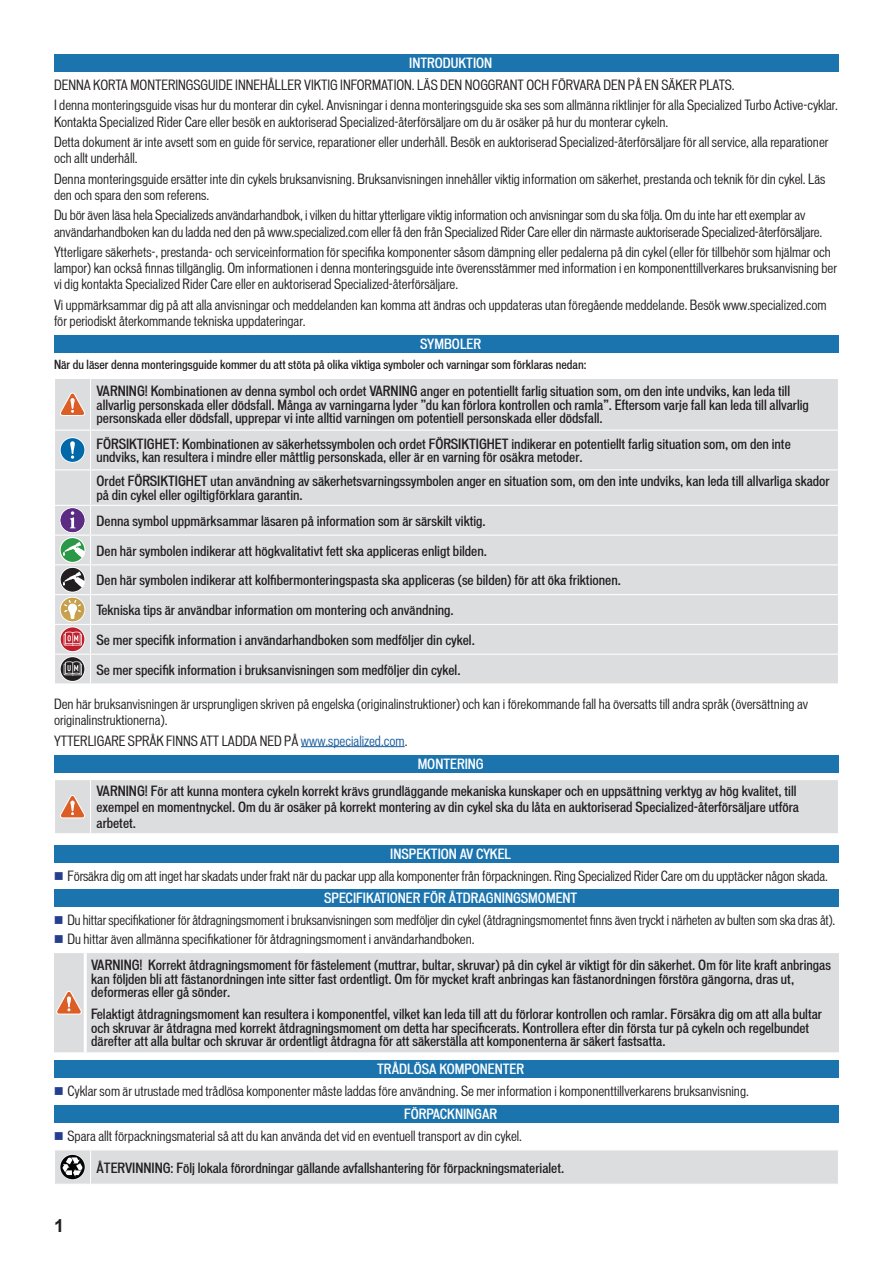
<style>
.page{position:relative;width:893px;height:1263px;background:#fff}
.page>*{position:absolute;margin:0;border:0;box-sizing:border-box;transform-origin:0 0}
.t1{font:700 18px "Arial";color:#231f20}
.t2{font:condensed 13.5px/20.4px "Vonnes";color:#231f20}
.t3{font:500 condensed 13.5px/13.5px "Vonnes";color:#231f20}
.t4{font:500 condensed 13.5px "Vonnes";color:#fff}
.t5{font:500 condensed 12px "Vonnes";color:#231f20}
.s1{color:#175d9e}
</style>
<div class="page">
<div style="left:54px;top:54px;width:785px;height:18px;background:#1b74ae"></div>
<div style="left:54px;top:335px;width:785px;height:18px;background:#1b74ae"></div>
<hr style="left:301px;top:746px;width:104px;height:1px;background:#175d9e">
<div style="left:54px;top:755px;width:785px;height:18px;background:#1b74ae"></div>
<div style="left:54px;top:845px;width:785px;height:18px;background:#1b74ae"></div>
<div style="left:54px;top:889px;width:785px;height:18px;background:#1b74ae"></div>
<div style="left:54px;top:1060px;width:785px;height:17px;background:#1b74ae"></div>
<div style="left:54px;top:1105px;width:785px;height:18px;background:#1b74ae"></div>
<div style="left:55px;top:379px;width:783px;height:304px;background:#dcdddf"></div>
<hr style="left:90px;top:379px;width:1px;height:51px;background:#fff">
<hr style="left:54px;top:430px;width:37px;height:1px;background:#fff">
<hr style="left:91px;top:430px;width:748px;height:1px;background:#fff">
<hr style="left:90px;top:431px;width:1px;height:38px;background:#fff">
<hr style="left:54px;top:469px;width:37px;height:1px;background:#fff">
<hr style="left:91px;top:469px;width:748px;height:1px;background:#fff">
<hr style="left:90px;top:470px;width:1px;height:35px;background:#fff">
<hr style="left:54px;top:505px;width:37px;height:1px;background:#fff">
<hr style="left:91px;top:505px;width:748px;height:1px;background:#fff">
<hr style="left:54px;top:535px;width:37px;height:1px;background:#fff">
<hr style="left:91px;top:535px;width:748px;height:1px;background:#fff">
<hr style="left:54px;top:564px;width:37px;height:1px;background:#fff">
<hr style="left:91px;top:564px;width:748px;height:1px;background:#fff">
<hr style="left:54px;top:594px;width:37px;height:1px;background:#fff">
<hr style="left:91px;top:594px;width:748px;height:1px;background:#fff">
<hr style="left:54px;top:624px;width:37px;height:1px;background:#fff">
<hr style="left:91px;top:624px;width:748px;height:1px;background:#fff">
<hr style="left:54px;top:654px;width:37px;height:1px;background:#fff">
<hr style="left:91px;top:654px;width:748px;height:1px;background:#fff">
<svg style="left:90px;top:506px;width:1px;height:177px"></svg>
<svg style="left:60px;top:392px;width:25px;height:24px"></svg>
<svg style="left:60px;top:437px;width:25px;height:26px"></svg>
<div style="left:61px;top:438px;width:23px;height:24px;background:#0168aa;border-radius:50%"></div>
<svg style="left:70px;top:441px;width:5px;height:18px"></svg>
<svg style="left:60px;top:507px;width:25px;height:26px"></svg>
<div style="left:61px;top:508px;width:23px;height:24px;background:#5c2c84;border-radius:50%"></div>
<svg style="left:70px;top:511px;width:6px;height:17px"></svg>
<svg style="left:60px;top:537px;width:25px;height:26px"></svg>
<svg style="left:61px;top:538px;width:23px;height:24px"></svg>
<svg style="left:60px;top:567px;width:25px;height:25px"></svg>
<svg style="left:61px;top:568px;width:23px;height:24px"></svg>
<svg style="left:60px;top:597px;width:25px;height:25px"></svg>
<div style="left:61px;top:598px;width:23px;height:23px;background:#c7a04e;border-radius:12px"></div>
<svg style="left:64px;top:600px;width:17px;height:19px"></svg>
<svg style="left:60px;top:626px;width:25px;height:26px"></svg>
<svg style="left:61px;top:627px;width:23px;height:24px"></svg>
<svg style="left:64px;top:631px;width:18px;height:15px"></svg>
<svg style="left:60px;top:656px;width:25px;height:26px"></svg>
<svg style="left:61px;top:657px;width:23px;height:24px"></svg>
<svg style="left:64px;top:661px;width:18px;height:15px"></svg>
<div style="left:55px;top:780px;width:783px;height:53px;background:#dcdddf"></div>
<div style="left:54px;top:953px;width:785px;height:99px;background:#dcdddf"></div>
<hr style="left:84px;top:953px;width:3px;height:99px;background:#fff">
<svg style="left:56px;top:991px;width:26px;height:23px"></svg>
<svg style="left:55px;top:1150px;width:783px;height:34px;background:#dadbdd"></svg>
<p class="t4" style="left:409px;top:55px;width:85px">INTRODUKTION</p>
<p class="t2" style="left:54px;top:74px;width:786px">DENNA KORTA MONTERINGSGUIDE INNEHÅLLER VIKTIG INFORMATION. LÄS DEN NOGGRANT OCH FÖRVARA DEN PÅ EN SÄKER PLATS.<br>I denna monteringsguide visas hur du monterar din cykel. Anvisningar i denna monteringsguide ska ses som allmänna riktlinjer för alla Specialized Turbo Active-cyklar.</p>
<p class="t2" style="left:54px;top:111px;width:776px">Kontakta Specialized Rider Care eller besök en auktoriserad Specialized-återförsäljare om du är osäker på hur du monterar cykeln.<br>Detta dokument är inte avsett som en guide för service, reparationer eller underhåll. Besök en auktoriserad Specialized-återförsäljare för all service, alla reparationer</p>
<p class="t2" style="left:54px;top:148px;width:773px">och allt underhåll.<br>Denna monteringsguide ersätter inte din cykels bruksanvisning. Bruksanvisningen innehåller viktig information om säkerhet, prestanda och teknik för din cykel. Läs</p>
<p class="t2" style="left:54px;top:184px;width:753px">den och spara den som referens.<br>Du bör även läsa hela Specializeds användarhandbok, i vilken du hittar ytterligare viktig information och anvisningar som du ska följa. Om du inte har ett exemplar av</p>
<p class="t2" style="left:54px;top:221px;width:778px">användarhandboken kan du ladda ned den på www.specialized.com eller få den från Specialized Rider Care eller din närmaste auktoriserade Specialized-återförsäljare.<br>Ytterligare säkerhets-, prestanda- och serviceinformation för specifika komponenter såsom dämpning eller pedalerna på din cykel (eller för tillbehör som hjälmar och</p>
<p class="t2" style="left:54px;top:260px;width:784px;line-height:16.2px">lampor) kan också finnas tillgänglig. Om informationen i denna monteringsguide inte överensstämmer med information i en komponenttillverkares bruksanvisning ber vi dig kontakta Specialized Rider Care eller en auktoriserad Specialized-återförsäljare.</p>
<p class="t2" style="left:54px;top:297px;width:774px;line-height:16.2px">Vi uppmärksammar dig på att alla anvisningar och meddelanden kan komma att ändras och uppdateras utan föregående meddelande. Besök www.specialized.com för periodiskt återkommande tekniska uppdateringar.</p>
<p class="t4" style="left:420px;top:336px;width:62px">SYMBOLER</p>
<p class="t5" style="left:54px;top:357px;width:534px">När du läser denna monteringsguide kommer du att stöta på olika viktiga symboler och varningar som förklaras nedan:</p>
<p class="t3" style="left:97px;top:384px;width:714px">VARNING! Kombinationen av denna symbol och ordet VARNING anger en potentiellt farlig situation som, om den inte undviks, kan leda till allvarlig personskada eller dödsfall. Många av varningarna lyder ”du kan förlora kontrollen och ramla”. Eftersom varje fall kan leda till allvarlig personskada eller dödsfall, upprepar vi inte alltid varningen om potentiell personskada eller dödsfall.</p>
<p class="t3" style="left:97px;top:437px;width:696px">FÖRSIKTIGHET: Kombinationen av säkerhetssymbolen och ordet FÖRSIKTIGHET indikerar en potentiellt farlig situation som, om den inte undviks, kan resultera i mindre eller måttlig personskada, eller är en varning för osäkra metoder.</p>
<p class="t3" style="left:97px;top:474px;width:735px">Ordet FÖRSIKTIGHET utan användning av säkerhetsvarningssymbolen anger en situation som, om den inte undviks, kan leda till allvarliga skador på din cykel eller ogiltigförklara garantin.</p>
<p class="t3" style="left:97px;top:514px;width:391px">Denna symbol uppmärksammar läsaren på information som är särskilt viktig.</p>
<p class="t3" style="left:97px;top:543px;width:392px">Den här symbolen indikerar att högkvalitativt fett ska appliceras enligt bilden.</p>
<p class="t3" style="left:97px;top:573px;width:526px">Den här symbolen indikerar att kolfibermonteringspasta ska appliceras (se bilden) för att öka friktionen.</p>
<p class="t3" style="left:97px;top:603px;width:359px">Tekniska tips är användbar information om montering och användning.</p>
<p class="t3" style="left:97px;top:633px;width:380px">Se mer specifik information i användarhandboken som medföljer din cykel.</p>
<p class="t3" style="left:97px;top:663px;width:365px">Se mer specifik information i bruksanvisningen som medföljer din cykel.</p>
<p class="t2" style="left:54px;top:696px;width:756px;line-height:16.2px">Den här bruksanvisningen är ursprungligen skriven på engelska (originalinstruktioner) och kan i förekommande fall ha översatts till andra språk (översättning av originalinstruktionerna).</p>
<p class="t2" style="left:54px;top:730px;width:355px">YTTERLIGARE SPRÅK FINNS ATT LADDA NED PÅ <span class="s1">www.specialized.com</span>.</p>
<p class="t4" style="left:418px;top:756px;width:68px">MONTERING</p>
<p class="t3" style="left:97px;top:783px;width:704px;line-height:16.2px">VARNING! För att kunna montera cykeln korrekt krävs grundläggande mekaniska kunskaper och en uppsättning verktyg av hög kvalitet, till exempel en momentnyckel. Om du är osäker på korrekt montering av din cykel ska du låta en auktoriserad Specialized-återförsäljare utföra arbetet.</p>
<p class="t4" style="left:390px;top:846px;width:122px">INSPEKTION AV CYKEL</p>
<p class="t2" style="left:67px;top:866px;width:762px">Försäkra dig om att inget har skadats under frakt när du packar upp alla komponenter från förpackningen. Ring Specialized Rider Care om du upptäcker någon skada.</p>
<p class="t4" style="left:324px;top:890px;width:255px">SPECIFIKATIONER FÖR ÅTDRAGNINGSMOMENT</p>
<p class="t2" style="left:67px;top:910px;width:769px;line-height:19.2px">Du hittar specifikationer för åtdragningsmoment i bruksanvisningen som medföljer din cykel (åtdragningsmomentet finns även tryckt i närheten av bulten som ska dras åt).<br>Du hittar även allmänna specifikationer för åtdragningsmoment i användarhandboken.</p>
<p class="t3" style="left:91px;top:958px;width:741px">VARNING! Korrekt åtdragningsmoment för fästelement (muttrar, bultar, skruvar) på din cykel är viktigt för din säkerhet. Om för lite kraft anbringas kan följden bli att fästanordningen inte sitter fast ordentligt. Om för mycket kraft anbringas kan fästanordningen förstöra gängorna, dras ut, deformeras eller gå sönder.</p>
<p class="t3" style="left:91px;top:1007px;width:732px">Felaktigt åtdragningsmoment kan resultera i komponentfel, vilket kan leda till att du förlorar kontrollen och ramlar. Försäkra dig om att alla bultar och skruvar är åtdragna med korrekt åtdragningsmoment om detta har specificerats. Kontrollera efter din första tur på cykeln och regelbundet därefter att alla bultar och skruvar är ordentligt åtdragna för att säkerställa att komponenterna är säkert fastsatta.</p>
<p class="t4" style="left:377px;top:1060px;width:149px">TRÅDLÖSA KOMPONENTER</p>
<p class="t2" style="left:67px;top:1080px;width:683px">Cyklar som är utrustade med trådlösa komponenter måste laddas före användning. Se mer information i komponenttillverkarens bruksanvisning.</p>
<p class="t4" style="left:404px;top:1106px;width:95px">FÖRPACKNINGAR</p>
<p class="t2" style="left:67px;top:1125px;width:456px">Spara allt förpackningsmaterial så att du kan använda det vid en eventuell transport av din cykel.</p>
<p class="t3" style="left:97px;top:1160px;width:469px">ÅTERVINNING: Följ lokala förordningar gällande avfallshantering för förpackningsmaterialet.</p>
<h1 class="t1" style="left:54px;top:1213px;width:12px">1</h1>
</div>
